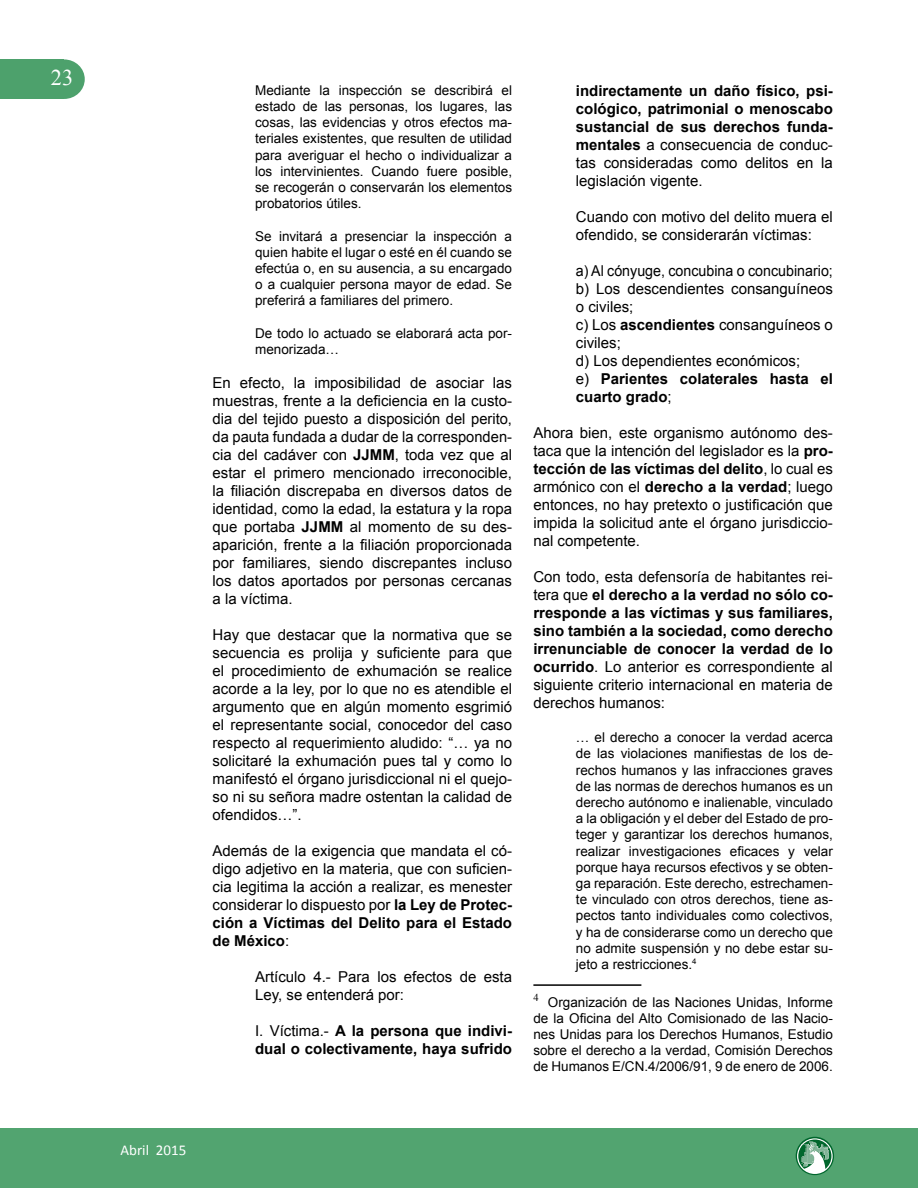
<style>
.page{position:relative;width:918px;height:1188px;background:#fff}
.page>*{position:absolute;margin:0;border:0;box-sizing:border-box;transform-origin:0 0}
.t1{font:22.5px "Times New Roman";color:#fff}
.t2{font:15px/18px "Arial";color:#000;text-align:justify}
.t3{font:700 15px/18px "Arial";color:#000;text-align:justify}
.t4{font:15px/18px "Arial";color:#000;scale:.95 1}
.t5{font:15px "Calibri";color:#fff}
.t6{font:13.5px/16.2px "Arial";color:#000;text-align:justify}
.s1{font-weight:700}
.s2{font-weight:400}
</style>
<div class="page">
<div style="left:0;top:59px;width:64px;height:40px;background:#4da16c"></div>
<div style="left:44px;top:59px;width:41px;height:40px;background:#4da16c;border-radius:50%"></div>
<div style="left:0;top:1128px;width:918px;height:60px;background:#52a470"></div>
<svg style="left:796px;top:1137px;width:38px;height:38px"></svg>
<svg style="left:797px;top:1138px;width:36px;height:36px"></svg>
<svg style="left:798px;top:1140px;width:33px;height:29px"></svg>
<hr style="left:533px;top:984px;width:108px;height:2px;background:#000">
<h1 class="t1" style="left:51px;top:63px;width:24px">23</h1>
<p class="t6" style="left:255px;top:82px;width:259px">Mediante la inspección se describirá el estado de las personas, los lugares, las cosas, las evidencias y otros efectos ma&shy;teriales existentes, que resulten de utilidad para averiguar el hecho o individualizar a los intervinientes. Cuando fuere posible, se recogerán o conservarán los elementos probatorios útiles.</p>
<p class="t6" style="left:255px;top:228px;width:259px">Se invitará a presenciar la inspección a quien habite el lugar o esté en él cuando se efectúa o, en su ausencia, a su encargado o a cualquier persona mayor de edad. Se preferirá a familiares del primero.</p>
<p class="t6" style="left:255px;top:325px;width:258px">De todo lo actuado se elaborará acta por&shy;menorizada…</p>
<p class="t2" style="left:213px;top:374px;width:301px">En efecto, la imposibilidad de asociar las muestras, frente a la deficiencia en la custo&shy;dia del tejido puesto a disposición del perito, da pauta fundada a dudar de la corresponden&shy;cia del cadáver con <span class="s1">JJMM</span>, toda vez que al estar el primero mencionado irreconocible, la filiación discrepaba en diversos datos de identidad, como la edad, la estatura y la ropa que portaba <span class="s1">JJMM</span> al momento de su des&shy;aparición, frente a la filiación proporcionada por familiares, siendo discrepantes incluso los datos aportados por personas cercanas a la víctima.</p>
<p class="t2" style="left:213px;top:626px;width:301px">Hay que destacar que la normativa que se secuencia es prolija y suficiente para que el procedimiento de exhumación se realice acorde a la ley, por lo que no es atendible el argumento que en algún momento esgrimió el representante social, conocedor del caso respecto al requerimiento aludido: “… ya no solicitaré la exhumación pues tal y como lo manifestó el órgano jurisdiccional ni el quejo&shy;so ni su señora madre ostentan la calidad de ofendidos…”.</p>
<p class="t2" style="left:213px;top:842px;width:301px">Además de la exigencia que mandata el có&shy;digo adjetivo en la materia, que con suficien&shy;cia legitima la acción a realizar, es menester considerar lo dispuesto por <span class="s1">la Ley de Protec&shy;ción a Víctimas del Delito para el Estado de México</span>:</p>
<p class="t2" style="left:255px;top:968px;width:259px">Artículo 4.- Para los efectos de esta<br>Ley, se entenderá por:</p>
<p class="t3" style="left:255px;top:1022px;width:259px"><span class="s2">I. Víctima.-</span> A la persona que indivi&shy;dual o colectivamente, haya sufrido</p>
<p class="t3" style="left:576px;top:82px;width:259px">indirectamente un daño físico, psi&shy;cológico, patrimonial o menoscabo sustancial de sus derechos funda&shy;mentales <span class="s2">a consecuencia de conduc&shy;tas consideradas como delitos en la legislación vigente.</span></p>
<p class="t2" style="left:576px;top:208px;width:259px">Cuando con motivo del delito muera el ofendido, se considerarán víctimas:</p>
<p class="t4" style="left:576px;top:262px;width:272px">a) Al cónyuge, concubina o concubinario; b) Los descendientes consanguíneos o civiles;<br>c) Los <span class="s1">ascendientes</span> consanguíneos o civiles;<br>d) Los dependientes económicos;<br>e) <span class="s1">Parientes colaterales hasta el cuarto grado</span>;</p>
<p class="t2" style="left:533px;top:424px;width:301px">Ahora bien, este organismo autónomo des&shy;taca que la intención del legislador es la <span class="s1">pro&shy;tección de las víctimas del delito</span>, lo cual es armónico con el <span class="s1">derecho a la verdad</span>; luego entonces, no hay pretexto o justificación que impida la solicitud ante el órgano jurisdiccio&shy;nal competente.</p>
<p class="t3" style="left:533px;top:568px;width:301px"><span class="s2">Con todo, esta defensoría de habitantes rei&shy;tera que</span> el derecho a la verdad no sólo co&shy;rresponde a las víctimas y sus familiares, sino también a la sociedad, como derecho irrenunciable de conocer la verdad de lo ocurrido<span class="s2">. Lo anterior es correspondiente al siguiente criterio internacional en materia de derechos humanos:</span></p>
<p class="t6" style="left:576px;top:729px;width:259px">… el derecho a conocer la verdad acerca de las violaciones manifiestas de los de&shy;rechos humanos y las infracciones graves de las normas de derechos humanos es un derecho autónomo e inalienable, vinculado a la obligación y el deber del Estado de pro&shy;teger y garantizar los derechos humanos, realizar investigaciones eficaces y velar porque haya recursos efectivos y se obten&shy;ga reparación. Este derecho, estrechamen&shy;te vinculado con otros derechos, tiene as&shy;pectos tanto individuales como colectivos, y ha de considerarse como un derecho que no admite suspensión y no debe estar su&shy;jeto a restricciones.<sup>4</sup></p>
<p class="t6" style="left:533px;top:994px;width:301px"><sup>4</sup> Organización de las Naciones Unidas, Informe de la Oficina del Alto Comisionado de las Nacio&shy;nes Unidas para los Derechos Humanos, Estudio sobre el derecho a la verdad, Comisión Derechos de Humanos E/CN.4/2006/91, 9 de enero de 2006.</p>
<p class="t5" style="left:121px;top:1140px;width:67px">Abril 2015</p>
</div>
